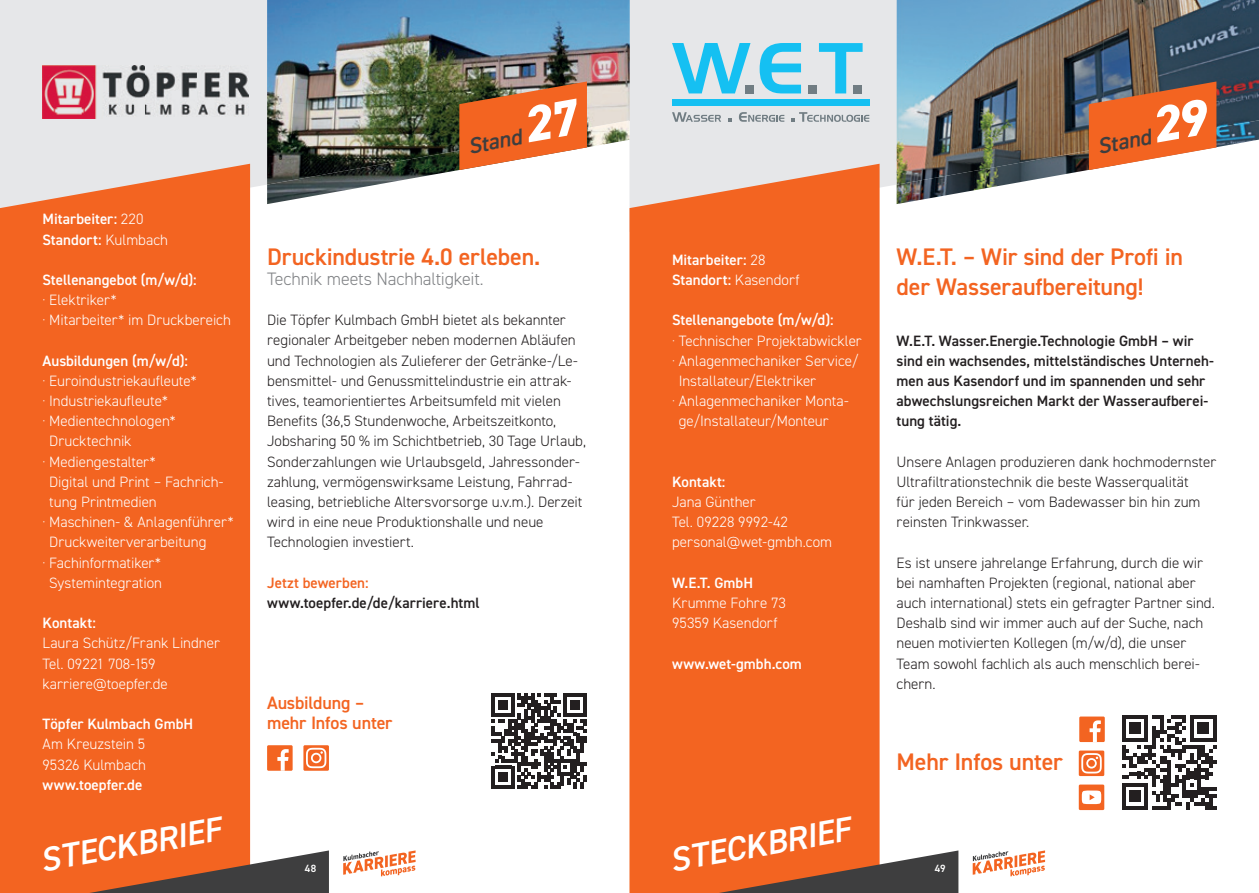
<style>
.page{position:relative;width:1259px;height:893px;background:#fff}
.page>*{position:absolute;margin:0;border:0;box-sizing:border-box;transform-origin:0 0}
.t1{font:italic 600 34.05px "DIN2014";color:#fff}
.t2{font:600 24px/30px "DIN2014";letter-spacing:-.01em;color:#f36421}
.t3{font:italic 600 22.5px "DIN2014";color:#3e3e3f}
.t4{font:300 18px "DIN2014";letter-spacing:-.015em;color:#808285}
.t5{font:600 18px/20.2px "DIN2014";letter-spacing:-.01em;color:#f36421}
.t6{font:300 15px/20.2px "DIN2014";color:#231f20}
.t7{font:300 15px/20.2px "DIN2014";color:#fff}
.t8{font:600 15px/20.2px "DIN2014";color:#231f20}
.t9{font:600 15px/20.2px "DIN2014";color:#fff}
.t10{font:600 15px "DIN2014";letter-spacing:.005em;color:#f36421}
.t11{font:600 10.5px "DIN2014";color:#fff}
.s1{font-weight:300}
</style>
<div class="page">
<div style="left:629px;top:0;width:267px;height:232px;background:#e6e7e9"></div>
<div style="left:0;top:0;width:267px;height:232px;background:#e6e7e9"></div>
<div style="left:629px;top:164px;width:250px;height:729px;background:#f36421"></div>
<div style="left:0;top:164px;width:250px;height:729px;background:#f36421"></div>
<svg style="left:972px;top:850px;width:73px;height:26px"></svg>
<svg style="left:672px;top:850px;width:286px;height:43px;background:#a85b37"></svg>
<svg style="left:343px;top:850px;width:72px;height:26px"></svg>
<svg style="left:43px;top:850px;width:286px;height:43px;background:#a85b38"></svg>
<div style="left:1079px;top:716px;width:25px;height:26px;background:#f36421"></div>
<svg style="left:1089px;top:720px;width:11px;height:22px"></svg>
<div style="left:1078px;top:750px;width:26px;height:26px;background:linear-gradient(to right,#f36421,#f36421)"></div>
<svg style="left:1081px;top:753px;width:20px;height:20px"></svg>
<div style="left:1078px;top:784px;width:26px;height:26px;background:#f36421"></div>
<svg style="left:1081px;top:790px;width:20px;height:14px"></svg>
<img style="left:896px;top:139px;width:363px;height:65px">
<img style="left:896px;top:0;width:207px;height:185px">
<img style="left:1103px;top:0;width:156px;height:139px">
<div style="left:267px;top:745px;width:26px;height:26px;background:#f36421"></div>
<svg style="left:277px;top:749px;width:12px;height:22px"></svg>
<svg style="left:303px;top:745px;width:26px;height:26px"></svg>
<svg style="left:306px;top:748px;width:20px;height:20px"></svg>
<svg style="left:1122px;top:715px;width:94px;height:94px"></svg>
<svg style="left:491px;top:693px;width:95px;height:95px"></svg>
<img style="left:267px;top:185px;width:107px;height:19px">
<img style="left:629px;top:0;width:1px;height:140px">
<img style="left:267px;top:0;width:362px;height:185px">
<img style="left:43px;top:65px;width:206px;height:54px">
<svg style="left:672px;top:43px;width:78px;height:50px;background:#7ed3ed"></svg>
<svg style="left:759px;top:43px;width:42px;height:50px;background:#6cd0ee"></svg>
<svg style="left:819px;top:43px;width:43px;height:50px;background:#92d7ec"></svg>
<div style="left:672px;top:99px;width:198px;height:6px;background:#15c0f2"></div>
<div style="left:745px;top:85px;width:8px;height:8px;background:#717d83"></div>
<div style="left:808px;top:85px;width:8px;height:8px;background:#717d83"></div>
<div style="left:853px;top:85px;width:9px;height:8px;background:#717d83"></div>
<svg style="left:672px;top:112px;width:49px;height:10px"></svg>
<svg style="left:728px;top:118px;width:4px;height:4px"></svg>
<svg style="left:739px;top:112px;width:45px;height:10px"></svg>
<svg style="left:791px;top:112px;width:78px;height:10px"></svg>
<svg style="left:459px;top:81px;width:128px;height:89px;background:#df7642"></svg>
<svg style="left:1089px;top:81px;width:127px;height:89px;background:#de7646"></svg>
<p class="t9" style="left:43px;top:209px;width:127px">Mitarbeiter: <span class="s1">220<br></span>Standort: <span class="s1">Kulmbach</span></p>
<p class="t9" style="left:43px;top:269px;width:156px">Stellenangebot (m/w/d):</p>
<p class="t7" style="left:43px;top:290px;width:190px">· Elektriker*<br>· Mitarbeiter* im Druckbereich</p>
<p class="t9" style="left:43px;top:350px;width:147px">Ausbildungen (m/w/d):</p>
<p class="t7" style="left:43px;top:371px;width:156px">· Euroindustriekaufleute*</p>
<p class="t7" style="left:43px;top:391px;width:127px">· Industriekaufleute*</p>
<p class="t7" style="left:43px;top:411px;width:135px">· Medientechnologen*</p>
<p class="t7" style="left:49px;top:431px;width:84px">Drucktechnik</p>
<p class="t7" style="left:43px;top:451px;width:115px">· Mediengestalter*</p>
<p class="t7" style="left:49px;top:472px;width:176px">Digital und Print – Fachrich-</p>
<p class="t7" style="left:49px;top:492px;width:109px">tung Printmedien</p>
<p class="t7" style="left:43px;top:512px;width:193px">· Maschinen- &amp; Anlagenführer*</p>
<p class="t7" style="left:49px;top:532px;width:159px">Druckweiterverarbeitung</p>
<p class="t7" style="left:43px;top:552px;width:120px">· Fachinformatiker*</p>
<p class="t7" style="left:49px;top:573px;width:114px">Systemintegration</p>
<p class="t9" style="left:43px;top:613px;width:55px">Kontakt:</p>
<p class="t7" style="left:43px;top:633px;width:179px">Laura Schütz/Frank Lindner<br>Tel. 09221 708-159 karriere@toepfer.de</p>
<p class="t9" style="left:43px;top:713px;width:152px">Töpfer Kulmbach GmbH</p>
<p class="t7" style="left:43px;top:734px;width:105px">Am Kreuzstein 5<br>95326 Kulmbach</p>
<p class="t9" style="left:43px;top:774px;width:101px">www.toepfer.de</p>
<h1 class="t1" style="left:37px;top:838px;width:184px;rotate:-10deg">STECKBRIEF</h1>
<h3 class="t3" style="left:466px;top:131px;width:55px;rotate:-10deg">Stand</h3>
<h3 class="t3" style="left:1095px;top:131px;width:55px;rotate:-10deg">Stand</h3>
<h2 class="t2" style="left:267px;top:241px;width:275px">Druckindustrie 4.0 erleben.</h2>
<p class="t4" style="left:267px;top:268px;width:218px">Technik meets Nachhaltigkeit.</p>
<p class="t6" style="left:267px;top:310px;width:320px">Die Töpfer Kulmbach GmbH bietet als bekannter regionaler Arbeitgeber neben modernen Abläufen und Technologien als Zulieferer der Getränke-/Le&shy;bensmittel- und Genussmittelindustrie ein attrak&shy;tives, teamorientiertes Arbeitsumfeld mit vielen Benefits (36,5 Stundenwoche, Arbeitszeitkonto, Jobsharing 50 % im Schichtbetrieb, 30 Tage Urlaub, Sonderzahlungen wie Urlaubsgeld, Jahressonder&shy;zahlung, vermögenswirksame Leistung, Fahrrad&shy;leasing, betriebliche Altersvorsorge u.v.m.). Derzeit wird in eine neue Produktionshalle und neue Technologien investiert.</p>
<p class="t10" style="left:267px;top:573px;width:103px">Jetzt bewerben:</p>
<p class="t8" style="left:267px;top:592px;width:214px">www.toepfer.de/de/karriere.html</p>
<p class="t5" style="left:267px;top:692px;width:127px">Ausbildung – mehr Infos unter</p>
<p class="t11" style="left:305px;top:861px;width:13px">48</p>
<p class="t9" style="left:672px;top:249px;width:129px">Mitarbeiter: <span class="s1">28<br></span>Standort: <span class="s1">Kasendorf</span></p>
<p class="t9" style="left:672px;top:310px;width:163px">Stellenangebote (m/w/d):</p>
<p class="t7" style="left:672px;top:330px;width:191px">· Technischer Projektabwickler</p>
<p class="t7" style="left:672px;top:350px;width:188px">· Anlagenmechaniker Service/</p>
<p class="t7" style="left:679px;top:371px;width:139px">Installateur/Elektriker</p>
<p class="t7" style="left:672px;top:391px;width:178px">· Anlagenmechaniker Monta-</p>
<p class="t7" style="left:679px;top:411px;width:151px">ge/Installateur/Monteur</p>
<p class="t9" style="left:672px;top:471px;width:55px">Kontakt:</p>
<p class="t7" style="left:672px;top:492px;width:162px">Jana Günther<br>Tel. 09228 9992-42 personal@wet-gmbh.com</p>
<p class="t9" style="left:672px;top:572px;width:83px">W.E.T. GmbH</p>
<p class="t7" style="left:672px;top:593px;width:115px">Krumme Fohre 73<br>95359 Kasendorf</p>
<p class="t9" style="left:672px;top:653px;width:131px">www.wet-gmbh.com</p>
<h1 class="t1" style="left:666px;top:838px;width:184px;rotate:-10deg">STECKBRIEF</h1>
<h2 class="t2" style="left:896px;top:241px;width:288px">W.E.T. – Wir sind der Profi in der Wasseraufbereitung!</h2>
<p class="t8" style="left:896px;top:330px;width:319px">W.E.T. Wasser.Energie.Technologie GmbH – wir sind ein wachsendes, mittelständisches Unterneh&shy;men aus Kasendorf und im spannenden und sehr abwechslungsreichen Markt der Wasseraufberei&shy;tung tätig.</p>
<p class="t6" style="left:896px;top:451px;width:321px">Unsere Anlagen produzieren dank hochmodernster Ultrafiltrationstechnik die beste Wasserqualität<br>für jeden Bereich – vom Badewasser bin hin zum reinsten Trinkwasser.</p>
<p class="t6" style="left:896px;top:552px;width:320px">Es ist unsere jahrelange Erfahrung, durch die wir bei namhaften Projekten (regional, national aber auch international) stets ein gefragter Partner sind.<br>Deshalb sind wir immer auch auf der Suche, nach neuen motivierten Kollegen (m/w/d), die unser Team sowohl fachlich als auch menschlich berei&shy;chern.</p>
<h2 class="t2" style="left:896px;top:746px;width:168px">Mehr Infos unter</h2>
<p class="t11" style="left:934px;top:861px;width:12px">49</p>
</div>
